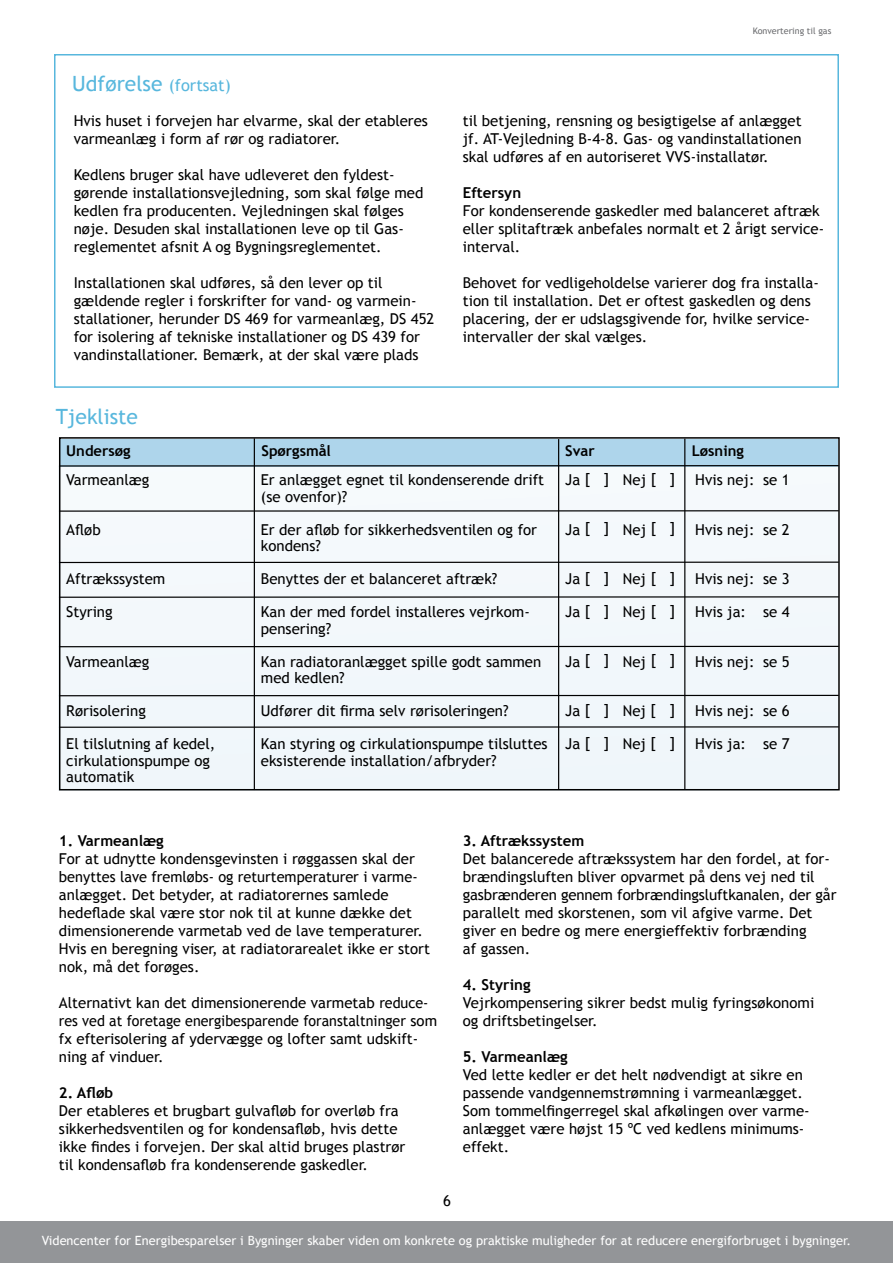
<style>
.page{position:relative;width:893px;height:1263px;background:#fff}
.page>*{position:absolute;margin:0;border:0;box-sizing:border-box;transform-origin:0 0}
.t1{font:21px "Trebuchet MS";color:#58b7dd}
.t2{font:15px/18px "Trebuchet MS";color:#000}
.t3{font:700 15px "Trebuchet MS";color:#000}
.t4{font:700 14.85px "Trebuchet MS";color:#000}
.t5{font:12.75px "Trebuchet MS";color:#fff}
.t6{font:9px "Trebuchet MS";color:#6d6e71}
.s1{font-size:16.5px}
</style>
<div class="page">
<div style="left:54px;top:54px;width:785px;height:334px;border:2px solid #58b7dd"></div>
<div style="left:0;top:1221px;width:893px;height:42px;background:#939598"></div>
<div style="left:59px;top:467px;width:778px;height:323px;background:#f3f8fb"></div>
<div style="left:59px;top:439px;width:778px;height:28px;background:#aed5eb"></div>
<hr style="left:254px;top:438px;width:1px;height:352px;background:#000">
<hr style="left:558px;top:439px;width:1px;height:350px;background:#000">
<hr style="left:684px;top:439px;width:1px;height:351px;background:#000">
<div style="left:59px;top:437px;width:781px;height:353px;border:2px solid #000"></div>
<hr style="left:59px;top:465px;width:780px;height:2px;background:#000">
<hr style="left:59px;top:510px;width:780px;height:2px;background:#000">
<hr style="left:59px;top:561px;width:780px;height:2px;background:#000">
<hr style="left:59px;top:596px;width:780px;height:2px;background:#000">
<hr style="left:59px;top:646px;width:780px;height:1px;background:#000">
<hr style="left:59px;top:695px;width:780px;height:1px;background:#000">
<hr style="left:59px;top:726px;width:780px;height:2px;background:#000">
<h1 class="t1" style="left:72px;top:71px;width:160px">Udførelse <span class="s1">(fortsat)</span></h1>
<p class="t2" style="left:74px;top:112px;width:356px">Hvis huset i forvejen har elvarme, skal der etableres varmeanlæg i form af rør og radiatorer.</p>
<p class="t2" style="left:74px;top:166px;width:351px">Kedlens bruger skal have udleveret den fyldest&shy;gørende installationsvejledning, som skal følge med kedlen fra producenten. Vejledningen skal følges nøje. Desuden skal installationen leve op til Gas&shy;reglementet afsnit A og Bygningsreglementet.</p>
<p class="t2" style="left:74px;top:274px;width:362px">Installationen skal udføres, så den lever op til gældende regler i forskrifter for vand- og varmein&shy;stallationer, herunder DS 469 for varmeanlæg, DS 452 for isolering af tekniske installationer og DS 439 for vandinstallationer. Bemærk, at der skal være plads</p>
<h1 class="t1" style="left:56px;top:405px;width:84px">Tjekliste</h1>
<p class="t6" style="left:753px;top:26px;width:80px">Konvertering til gas</p>
<p class="t2" style="left:463px;top:112px;width:340px;text-align:justify">til betjening, rensning og besigtigelse af anlægget jf. AT-Vejledning B-4-8. Gas- og vandinstallationen skal udføres af en autoriseret VVS-installatør.</p>
<p class="t3" style="left:463px;top:183px;width:60px">Eftersyn</p>
<p class="t2" style="left:463px;top:202px;width:363px">For kondenserende gaskedler med balanceret aftræk eller splitaftræk anbefales normalt et 2 årigt service&shy;interval.</p>
<p class="t2" style="left:463px;top:274px;width:355px">Behovet for vedligeholdelse varierer dog fra installa&shy;tion til installation. Det er oftest gaskedlen og dens placering, der er udslagsgivende for, hvilke service&shy;intervaller der skal vælges.</p>
<p class="t4" style="left:66px;top:441px;width:66px">Undersøg</p>
<p class="t4" style="left:261px;top:441px;width:71px">Spørgsmål</p>
<p class="t4" style="left:565px;top:442px;width:31px">Svar</p>
<p class="t4" style="left:692px;top:441px;width:54px">Løsning</p>
<p class="t2" style="left:261px;top:472px;width:285px;line-height:16.5px">Er anlægget egnet til kondenserende drift (se ovenfor)?</p>
<p class="t2" style="left:261px;top:521px;width:278px;line-height:16.5px">Er der afløb for sikkerhedsventilen og for kondens?</p>
<p class="t2" style="left:261px;top:570px;width:238px">Benyttes der et balanceret aftræk?</p>
<p class="t2" style="left:261px;top:604px;width:270px;line-height:16.5px">Kan der med fordel installeres vejrkom&shy;pensering?</p>
<p class="t2" style="left:261px;top:653px;width:282px;line-height:16.5px">Kan radiatoranlægget spille godt sammen med kedlen?</p>
<p class="t2" style="left:261px;top:702px;width:249px">Udfører dit firma selv rørisoleringen?</p>
<p class="t2" style="left:261px;top:736px;width:288px;line-height:16.5px">Kan styring og cirkulationspumpe tilsluttes eksisterende installation/afbryder?</p>
<p class="t2" style="left:565px;top:471px;width:111px">Ja [ ] Nej [ ]</p>
<p class="t2" style="left:565px;top:521px;width:111px">Ja [ ] Nej [ ]</p>
<p class="t2" style="left:565px;top:570px;width:111px">Ja [ ] Nej [ ]</p>
<p class="t2" style="left:565px;top:603px;width:111px">Ja [ ] Nej [ ]</p>
<p class="t2" style="left:565px;top:653px;width:111px">Ja [ ] Nej [ ]</p>
<p class="t2" style="left:565px;top:702px;width:111px">Ja [ ] Nej [ ]</p>
<p class="t2" style="left:565px;top:735px;width:111px">Ja [ ] Nej [ ]</p>
<p class="t2" style="left:66px;top:471px;width:85px">Varmeanlæg</p>
<p class="t2" style="left:66px;top:521px;width:36px">Afløb</p>
<p class="t2" style="left:66px;top:570px;width:101px">Aftrækssystem</p>
<p class="t2" style="left:66px;top:603px;width:48px">Styring</p>
<p class="t2" style="left:66px;top:653px;width:85px">Varmeanlæg</p>
<p class="t2" style="left:66px;top:702px;width:81px">Rørisolering</p>
<p class="t2" style="left:66px;top:736px;width:151px;line-height:16.5px">El tilslutning af kedel, cirkulationspumpe og automatik</p>
<p class="t2" style="left:695px;top:471px;width:96px">Hvis nej: se 1</p>
<p class="t2" style="left:695px;top:521px;width:96px">Hvis nej: se 2</p>
<p class="t2" style="left:695px;top:570px;width:96px">Hvis nej: se 3</p>
<p class="t2" style="left:695px;top:603px;width:96px">Hvis ja: se 4</p>
<p class="t2" style="left:695px;top:653px;width:96px">Hvis nej: se 5</p>
<p class="t2" style="left:695px;top:702px;width:96px">Hvis nej: se 6</p>
<p class="t2" style="left:695px;top:735px;width:96px">Hvis ja: se 7</p>
<p class="t3" style="left:59px;top:831px;width:106px">1. Varmeanlæg</p>
<p class="t2" style="left:59px;top:850px;width:372px">For at udnytte kondensgevinsten i røggassen skal der benyttes lave fremløbs- og returtemperaturer i varme&shy;anlægget. Det betyder, at radiatorernes samlede hedeflade skal være stor nok til at kunne dække det dimensionerende varmetab ved de lave temperaturer.<br>Hvis en beregning viser, at radiatorarealet ikke er stort nok, må det forøges.</p>
<p class="t2" style="left:59px;top:994px;width:380px">Alternativt kan det dimensionerende varmetab reduce&shy;res ved at foretage energibesparende foranstaltninger som fx efterisolering af ydervægge og lofter samt udskift&shy;ning af vinduer.</p>
<p class="t3" style="left:59px;top:1083px;width:56px">2. Afløb</p>
<p class="t2" style="left:59px;top:1102px;width:348px">Der etableres et brugbart gulvafløb for overløb fra sikkerhedsventilen og for kondensafløb, hvis dette ikke findes i forvejen. Der skal altid bruges plastrør til kondensafløb fra kondenserende gaskedler.</p>
<p class="t2" style="left:443px;top:1192px;width:9px">6</p>
<p class="t3" style="left:463px;top:831px;width:123px">3. Aftrækssystem</p>
<p class="t2" style="left:463px;top:850px;width:375px">Det balancerede aftrækssystem har den fordel, at for&shy;brændingsluften bliver opvarmet på dens vej ned til gasbrænderen gennem forbrændingsluftkanalen, der går parallelt med skorstenen, som vil afgive varme. Det giver en bedre og mere energieffektiv forbrænding<br>af gassen.</p>
<p class="t3" style="left:463px;top:975px;width:69px">4. Styring</p>
<p class="t2" style="left:463px;top:994px;width:353px">Vejrkompensering sikrer bedst mulig fyringsøkonomi og driftsbetingelser.</p>
<p class="t3" style="left:463px;top:1047px;width:106px">5. Varmeanlæg</p>
<p class="t2" style="left:463px;top:1066px;width:348px">Ved lette kedler er det helt nødvendigt at sikre en passende vandgennemstrømning i varmeanlægget.<br>Som tommelfingerregel skal afkølingen over varme&shy;anlægget være højst 15 ºC ved kedlens minimums&shy;effekt.</p>
<p class="t5" style="left:42px;top:1233px;width:811px">Videncenter for Energibesparelser i Bygninger skaber viden om konkrete og praktiske muligheder for at reducere energiforbruget i bygninger.</p>
</div>
